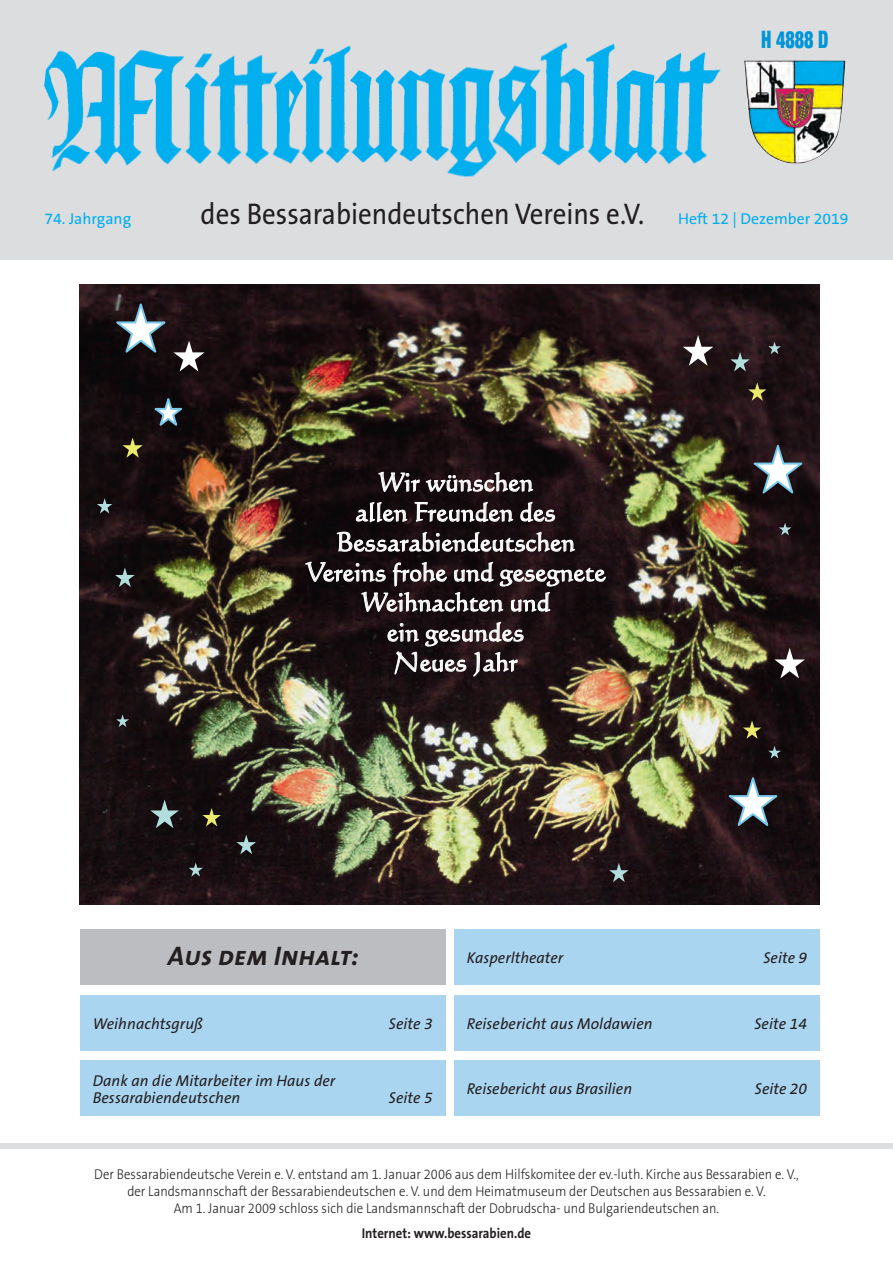
<style>
.page{position:relative;width:893px;height:1263px;background:#fff}
.page>*{position:absolute;margin:0;border:0;box-sizing:border-box;transform-origin:0 0}
.t1{font:30px "The Sans B5 Plain";color:#231f20;scale:.9 1}
.t2{font:italic 27px "The Sans Bold Caps";color:#231f20}
.t3{font:25.5px/30px "Calligraphic 421 BT Roman B";letter-spacing:.005em;color:#fff;text-align:center}
.t4{font:900 condensed 24px "Helvetica Neue";color:#0095d9;scale:.75 1}
.t5{font:italic 15.75px/17.2px "The Sans B5 Plain";letter-spacing:.005em;color:#231f20}
.t6{font:15.75px "The Sans B5 Plain";color:#00aeef}
.t7{font:300 14.25px/17.1px "The Sans B3";color:#231f20;text-align:center;scale:.9 1}
.t8{font:700 14.25px "The Sans B7";color:#231f20;scale:.9 1}
.s1{font-size:15.75px;color:#00aeef}
</style>
<div class="page">
<div style="left:0;top:0;width:893px;height:260px;background:#dcdddf"></div>
<img style="left:44px;top:42px;width:677px;height:135px">
<img style="left:744px;top:60px;width:101px;height:103px">
<div style="left:0;top:1143px;width:893px;height:6px;background:#dcdddf"></div>
<div style="left:80px;top:929px;width:366px;height:56px;background:#bcbdc0"></div>
<div style="left:454px;top:1061px;width:366px;height:55px;background:#aad5f1"></div>
<div style="left:80px;top:1061px;width:366px;height:55px;background:#aad5f1"></div>
<div style="left:80px;top:995px;width:366px;height:55px;background:#aad5f1"></div>
<div style="left:454px;top:929px;width:366px;height:56px;background:#aad5f1"></div>
<div style="left:454px;top:995px;width:366px;height:55px;background:#aad5f1"></div>
<img style="left:80px;top:285px;width:740px;height:620px">
<svg style="left:378px;top:471px;width:42px;height:21px"></svg>
<svg style="left:426px;top:472px;width:107px;height:20px;background:#554a4d"></svg>
<svg style="left:356px;top:502px;width:52px;height:21px"></svg>
<svg style="left:414px;top:502px;width:99px;height:20px;background:#50484a"></svg>
<svg style="left:520px;top:502px;width:35px;height:20px"></svg>
<svg style="left:336px;top:531px;width:239px;height:21px;background:#4f474a"></svg>
<svg style="left:305px;top:561px;width:301px;height:51px;background:#3c3336"></svg>
<svg style="left:387px;top:622px;width:137px;height:55px;background:#43383b"></svg>
<svg style="left:150px;top:397px;width:37px;height:33px"></svg>
<svg style="left:97px;top:498px;width:15px;height:15px"></svg>
<svg style="left:122px;top:437px;width:21px;height:21px"></svg>
<svg style="left:150px;top:799px;width:29px;height:29px"></svg>
<svg style="left:111px;top:302px;width:94px;height:70px;background:#3d383c"></svg>
<svg style="left:115px;top:567px;width:20px;height:20px"></svg>
<svg style="left:189px;top:862px;width:14px;height:15px"></svg>
<svg style="left:236px;top:835px;width:20px;height:19px"></svg>
<svg style="left:202px;top:808px;width:19px;height:18px"></svg>
<svg style="left:116px;top:714px;width:13px;height:13px"></svg>
<svg style="left:749px;top:443px;width:58px;height:55px"></svg>
<svg style="left:724px;top:776px;width:58px;height:54px"></svg>
<svg style="left:748px;top:382px;width:18px;height:19px"></svg>
<svg style="left:774px;top:648px;width:31px;height:30px"></svg>
<svg style="left:683px;top:335px;width:30px;height:31px"></svg>
<svg style="left:730px;top:352px;width:20px;height:19px"></svg>
<svg style="left:768px;top:746px;width:13px;height:12px"></svg>
<svg style="left:609px;top:863px;width:20px;height:19px"></svg>
<svg style="left:743px;top:720px;width:18px;height:19px"></svg>
<svg style="left:779px;top:523px;width:12px;height:12px"></svg>
<svg style="left:768px;top:342px;width:13px;height:12px"></svg>
<h3 class="t4" style="left:761px;top:19px;width:91px">H 4888 D</h3>
<p class="t6" style="left:45px;top:211px;width:88px">74. Jahrgang</p>
<h1 class="t1" style="left:201px;top:198px;width:721px">des Bessarabiendeutschen Vereins e.V. <span class="s1">Heft 12 | Dezember 2019</span></h1>
<h3 class="t3" style="left:306px;top:466px;width:301px">Wir wünschen<br>allen Freunden des<br>Bessarabiendeutschen<br>Vereins frohe und gesegnete<br>Weihnachten und<br>ein gesundes<br>Neues Jahr</h3>
<h2 class="t2" style="left:168px;top:933px;width:192px">Aus dem Inhalt:</h2>
<p class="t5" style="left:93px;top:1015px;width:112px">Weihnachtsgruß</p>
<p class="t5" style="left:389px;top:1015px;width:46px">Seite 3</p>
<p class="t5" style="left:93px;top:1072px;width:244px">Dank an die Mitarbeiter im Haus der<br>Bessarabiendeutschen</p>
<p class="t5" style="left:389px;top:1089px;width:46px">Seite 5</p>
<p class="t5" style="left:467px;top:949px;width:98px">Kasperltheater</p>
<p class="t5" style="left:763px;top:949px;width:45px">Seite 9</p>
<p class="t5" style="left:467px;top:1015px;width:187px">Reisebericht aus Moldawien</p>
<p class="t5" style="left:754px;top:1015px;width:54px">Seite 14</p>
<p class="t5" style="left:467px;top:1081px;width:167px">Reisebericht aus Brasilien</p>
<p class="t5" style="left:755px;top:1081px;width:54px">Seite 20</p>
<p class="t7" style="left:94px;top:1166px;width:784px">Der Bessarabiendeutsche Verein e. V. entstand am 1. Januar 2006 aus dem Hilfskomitee der ev.-luth. Kirche aus Bessarabien e. V., der Landsmannschaft der Bessarabiendeutschen e. V. und dem Heimatmuseum der Deutschen aus Bessarabien e. V.<br>Am 1. Januar 2009 schloss sich die Landsmannschaft der Dobrudscha- und Bulgariendeutschen an.</p>
<p class="t8" style="left:362px;top:1225px;width:190px">Internet: www.bessarabien.de</p>
</div>
